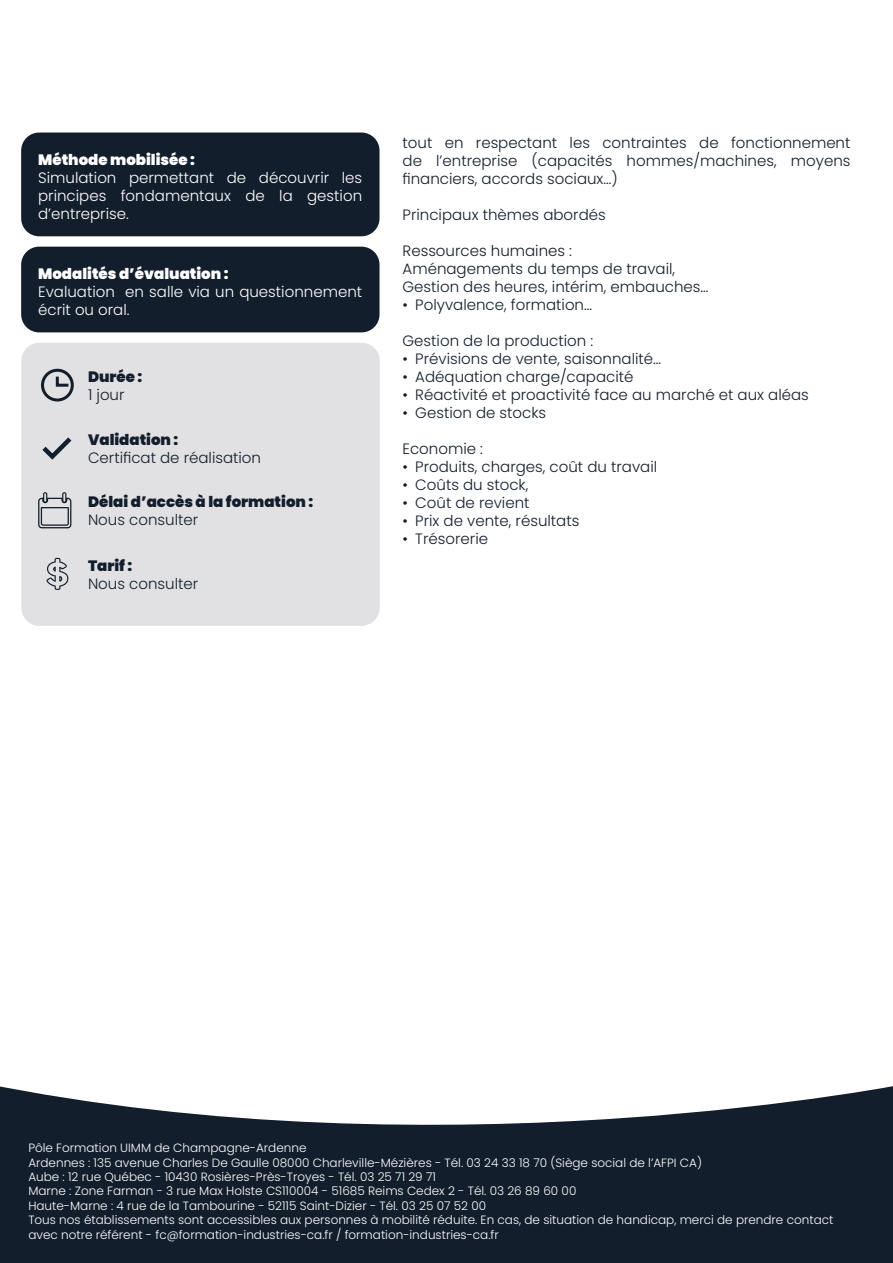
<style>
.page{position:relative;width:893px;height:1263px;background:#fff}
.page>*{position:absolute;margin:0;border:0;box-sizing:border-box;transform-origin:0 0}
.t1{font:300 15px/18px "Poppins";color:#131e2c;text-align:justify}
.t2{font:300 15px/18px "Poppins";color:#fff;text-align:justify}
.t3{font:900 15px "Poppins";color:#131e2c}
.t4{font:900 15px "Poppins";color:#fff}
.t5{font:300 12px/14.4px "Poppins";color:#fff}
</style>
<div class="page">
<svg style="left:0;top:1086px;width:893px;height:177px;background:#353f4b"></svg>
<div style="left:21px;top:133px;width:358px;height:103px;background:#131e2c;border-radius:18px"></div>
<div style="left:21px;top:247px;width:358px;height:85px;background:#131e2c;border-radius:18px"></div>
<div style="left:21px;top:343px;width:359px;height:283px;background:#e1e1e3;border-radius:18px"></div>
<div style="left:41px;top:369px;width:33px;height:32px;border:3px solid #131e2c;border-radius:50%"></div>
<svg style="left:55px;top:374px;width:16px;height:14px"></svg>
<svg style="left:42px;top:437px;width:30px;height:23px"></svg>
<svg style="left:38px;top:492px;width:33px;height:36px"></svg>
<svg style="left:46px;top:558px;width:22px;height:32px"></svg>
<p class="t4" style="left:38px;top:151px;width:158px">Méthode mobilisée :</p>
<p class="t2" style="left:38px;top:169px;width:326px">Simulation permettant de découvrir les principes fondamentaux de la gestion d’entreprise.</p>
<p class="t4" style="left:38px;top:265px;width:192px">Modalités d’évaluation :</p>
<p class="t2" style="left:38px;top:283px;width:325px">Evaluation en salle via un questionnement écrit ou oral.</p>
<p class="t3" style="left:88px;top:368px;width:56px">Durée :</p>
<p class="t1" style="left:88px;top:386px;width:38px">1 jour</p>
<p class="t3" style="left:88px;top:431px;width:92px">Validation :</p>
<p class="t1" style="left:88px;top:449px;width:175px">Certificat de réalisation</p>
<p class="t3" style="left:88px;top:493px;width:227px">Délai d’accès à la formation :</p>
<p class="t1" style="left:88px;top:511px;width:112px">Nous consulter</p>
<p class="t3" style="left:88px;top:557px;width:46px">Tarif :</p>
<p class="t1" style="left:88px;top:575px;width:112px">Nous consulter</p>
<p class="t1" style="left:403px;top:134px;width:449px">tout en respectant les contraintes de fonctionnement de l’entreprise (capacités hommes/machines, moyens financiers, accords sociaux…)</p>
<p class="t1" style="left:403px;top:206px;width:205px">Principaux thèmes abordés</p>
<p class="t1" style="left:403px;top:242px;width:171px">Ressources humaines :</p>
<p class="t1" style="left:403px;top:260px;width:274px">Aménagements du temps de travail,</p>
<p class="t1" style="left:403px;top:278px;width:307px">Gestion des heures, intérim, embauches…</p>
<p class="t1" style="left:403px;top:296px;width:191px">• Polyvalence, formation…</p>
<p class="t1" style="left:403px;top:332px;width:192px">Gestion de la production :</p>
<p class="t1" style="left:403px;top:350px;width:260px">• Prévisions de vente, saisonnalité…</p>
<p class="t1" style="left:403px;top:368px;width:232px">• Adéquation charge/capacité</p>
<p class="t1" style="left:403px;top:386px;width:408px">• Réactivité et proactivité face au marché et aux aléas</p>
<p class="t1" style="left:403px;top:404px;width:145px">• Gestion de stocks</p>
<p class="t1" style="left:403px;top:440px;width:82px">Economie :</p>
<p class="t1" style="left:403px;top:458px;width:256px">• Produits, charges, coût du travail</p>
<p class="t1" style="left:403px;top:476px;width:127px">• Coûts du stock,</p>
<p class="t1" style="left:403px;top:494px;width:129px">• Coût de revient</p>
<p class="t1" style="left:403px;top:512px;width:178px">• Prix de vente, résultats</p>
<p class="t1" style="left:403px;top:530px;width:87px">• Trésorerie</p>
<p class="t5" style="left:28px;top:1141px;width:806px">Pôle Formation UIMM de Champagne-Ardenne<br>Ardennes : 135 avenue Charles De Gaulle 08000 Charleville-Mézières - Tél. 03 24 33 18 70 (Siège social de l’AFPI CA)<br>Aube : 12 rue Québec - 10430 Rosières-Près-Troyes - Tél. 03 25 71 29 71<br>Marne : Zone Farman - 3 rue Max Holste CS110004 - 51685 Reims Cedex 2 - Tél. 03 26 89 60 00<br>Haute-Marne : 4 rue de la Tambourine - 52115 Saint-Dizier - Tél. 03 25 07 52 00<br>Tous nos établissements sont accessibles aux personnes à mobilité réduite. En cas, de situation de handicap, merci de prendre contact avec notre référent - fc@formation-industries-ca.fr / formation-industries-ca.fr</p>
</div>
